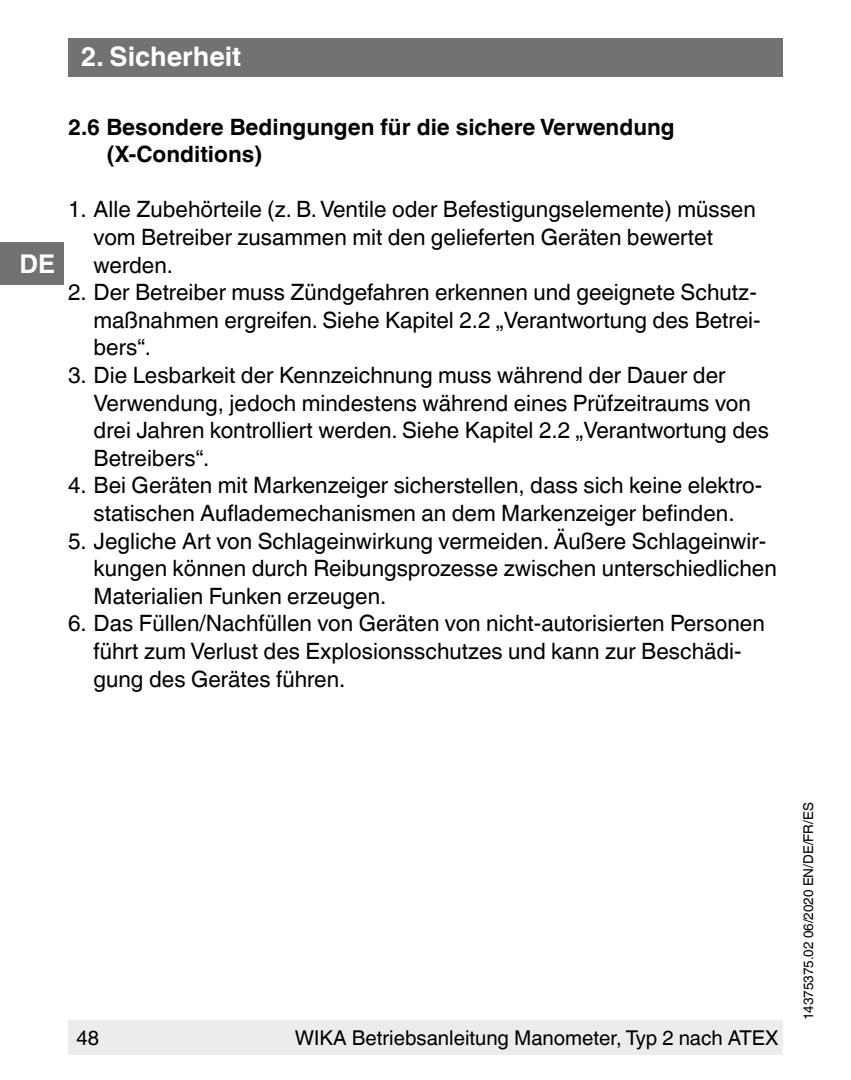
<style>
.page{position:relative;width:851px;height:1080px;background:#fff}
.page>*{position:absolute;margin:0;border:0;box-sizing:border-box;transform-origin:0 0}
._14_OI-Kopf_127{font:700 27px "Helvetica World";color:#fff}
.t1{font:700 25.8px "Helvetica World";color:#fff}
.t2{font:22.5px/27.6px "Helvetica World";color:#000}
.t3{font:700 22.5px/27px "Helvetica World";color:#000}
.t4{font:20.4px "Helvetica World";color:#000}
.t5{font:13.5px "Helvetica World";color:#000}
</style>
<div class="page">
<div style="left:0;top:242px;width:64px;height:43px;background:#727173"></div>
<div style="left:68px;top:38px;width:714px;height:39px;background:#727173"></div>
<div style="left:68px;top:1020px;width:714px;height:34px;background:#ececed"></div>
<p class="_14_OI-Kopf_127" style="left:81px;top:41px;width:162px">2. Sicherheit</p>
<p class="t1" style="left:19px;top:249px;width:37px">DE</p>
<p class="t3" style="left:106px;top:114px;width:570px;text-indent:-38px">2.6 Besondere Bedingungen für die sichere Verwendung (X-Conditions)</p>
<p class="t2" style="left:94px;top:196px;width:663px;text-indent:-26px">1. Alle Zubehörteile (z. B. Ventile oder Befestigungselemente) müssen vom Betreiber zusammen mit den gelieferten Geräten bewertet werden.</p>
<p class="t2" style="left:94px;top:279px;width:668px;text-indent:-26px">2. Der Betreiber muss Zündgefahren erkennen und geeignete Schutz&shy;maßnahmen ergreifen. Siehe Kapitel 2.2 „Verantwortung des Betrei&shy;bers“.</p>
<p class="t2" style="left:94px;top:361px;width:676px;text-indent:-26px">3. Die Lesbarkeit der Kennzeichnung muss während der Dauer der Verwendung, jedoch mindestens während eines Prüfzeitraums von drei Jahren kontrolliert werden. Siehe Kapitel 2.2 „Verantwortung des Betreibers“.</p>
<p class="t2" style="left:68px;top:472px;width:695px;text-align:center">4. Bei Geräten mit Markenzeiger sicherstellen, dass sich keine elektro&shy;statischen Auflademechanismen an dem Markenzeiger befinden.</p>
<p class="t2" style="left:94px;top:527px;width:684px;text-indent:-26px">5. Jegliche Art von Schlageinwirkung vermeiden. Äußere Schlageinwir&shy;kungen können durch Reibungsprozesse zwischen unterschiedlichen<br>Materialien Funken erzeugen.</p>
<p class="t2" style="left:94px;top:610px;width:672px;text-indent:-26px">6. Das Füllen/Nachfüllen von Geräten von nicht-autorisierten Personen führt zum Verlust des Explosionsschutzes und kann zur Beschädi&shy;gung des Gerätes führen.</p>
<p class="t4" style="left:77px;top:1026px;width:24px">48</p>
<p class="t4" style="left:295px;top:1026px;width:485px">WIKA Betriebsanleitung Manometer, Typ 2 nach ATEX</p>
<p class="t5" style="left:800px;top:1020px;width:220px;rotate:-90deg">14375375.02 06/2020 EN/DE/FR/ES</p>
</div>
